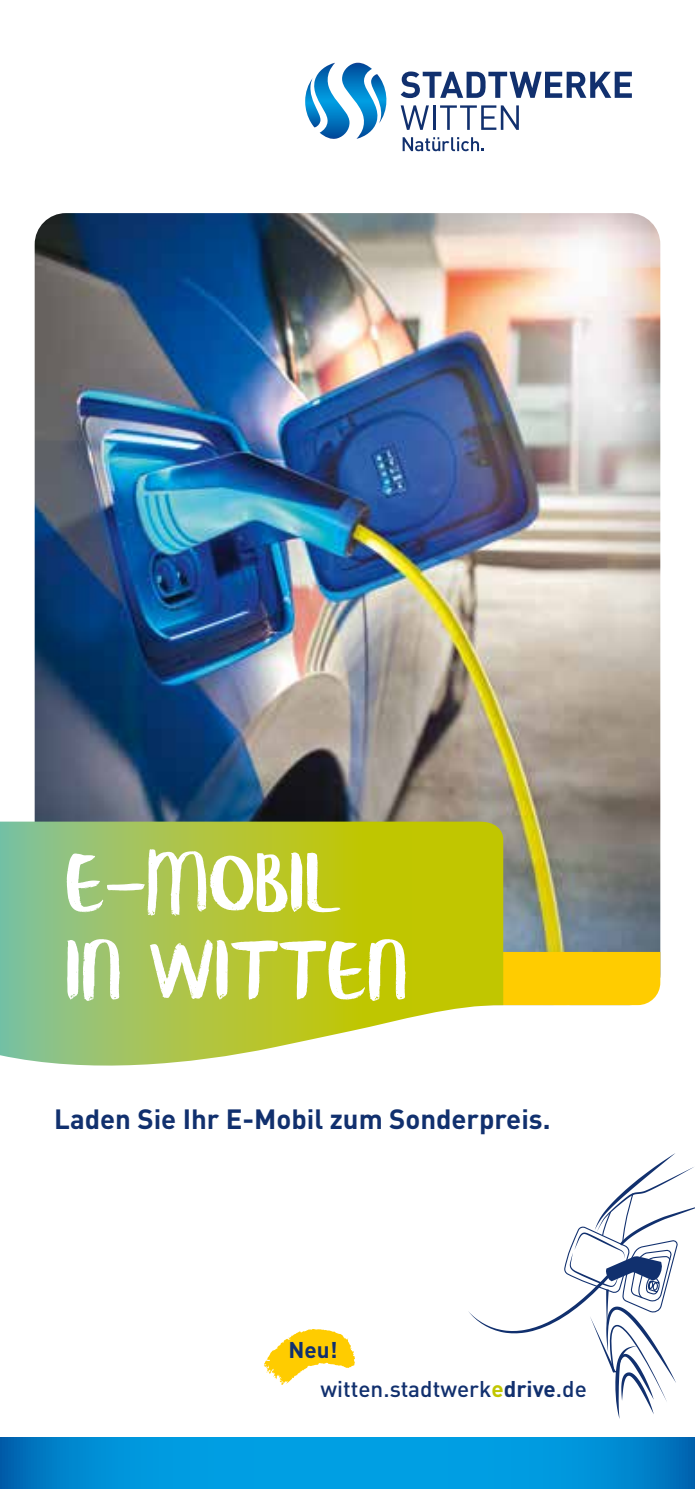
<style>
.page{position:relative;width:695px;height:1489px;background:#fff}
.page>*{position:absolute;margin:0;border:0;box-sizing:border-box;transform-origin:0 0}
.t1{font:91.5px/87.5px "Banaue Extended";color:#fff}
.t2{font:700 27.5px "DINOT";color:#11306e}
.t3{font:500 22.5px "DINOT";color:#11306e}
.t4{font:700 22.5px "DINOT";color:#11306e}
.s1{font-weight:700;color:#c1c600}
.s2{font-weight:700}
</style>
<div class="page">
<img style="left:35px;top:213px;width:625px;height:738px">
<svg style="left:400px;top:71px;width:231px;height:27px"></svg>
<svg style="left:400px;top:105px;width:29px;height:25px"></svg>
<hr style="left:433px;top:105px;width:2px;height:25px;background:#11306e">
<svg style="left:440px;top:105px;width:78px;height:25px"></svg>
<svg style="left:402px;top:137px;width:81px;height:14px"></svg>
<svg style="left:305px;top:63px;width:82px;height:76px"></svg>
<svg style="left:0;top:1437px;width:694px;height:51px;background:#0093d8"></svg>
<div style="left:503px;top:951px;width:157px;height:54px;background:#fc0"></div>
<svg style="left:0;top:821px;width:503px;height:245px;background:#b4c94e"></svg>
<svg style="left:468px;top:1153px;width:226px;height:265px"></svg>
<svg style="left:263px;top:1329px;width:92px;height:56px"></svg>
<h1 class="t1" style="left:65px;top:836px;width:344px">E-MOBIL<br>IN WITTEN</h1>
<p class="t2" style="left:54px;top:1100px;width:497px">Laden Sie Ihr E-Mobil zum Sonderpreis.</p>
<p class="t4" style="left:288px;top:1334px;width:51px">Neu!</p>
<p class="t3" style="left:320px;top:1374px;width:268px">witten.stadtwerk<span class="s1">e</span><span class="s2">drive</span>.de</p>
</div>
